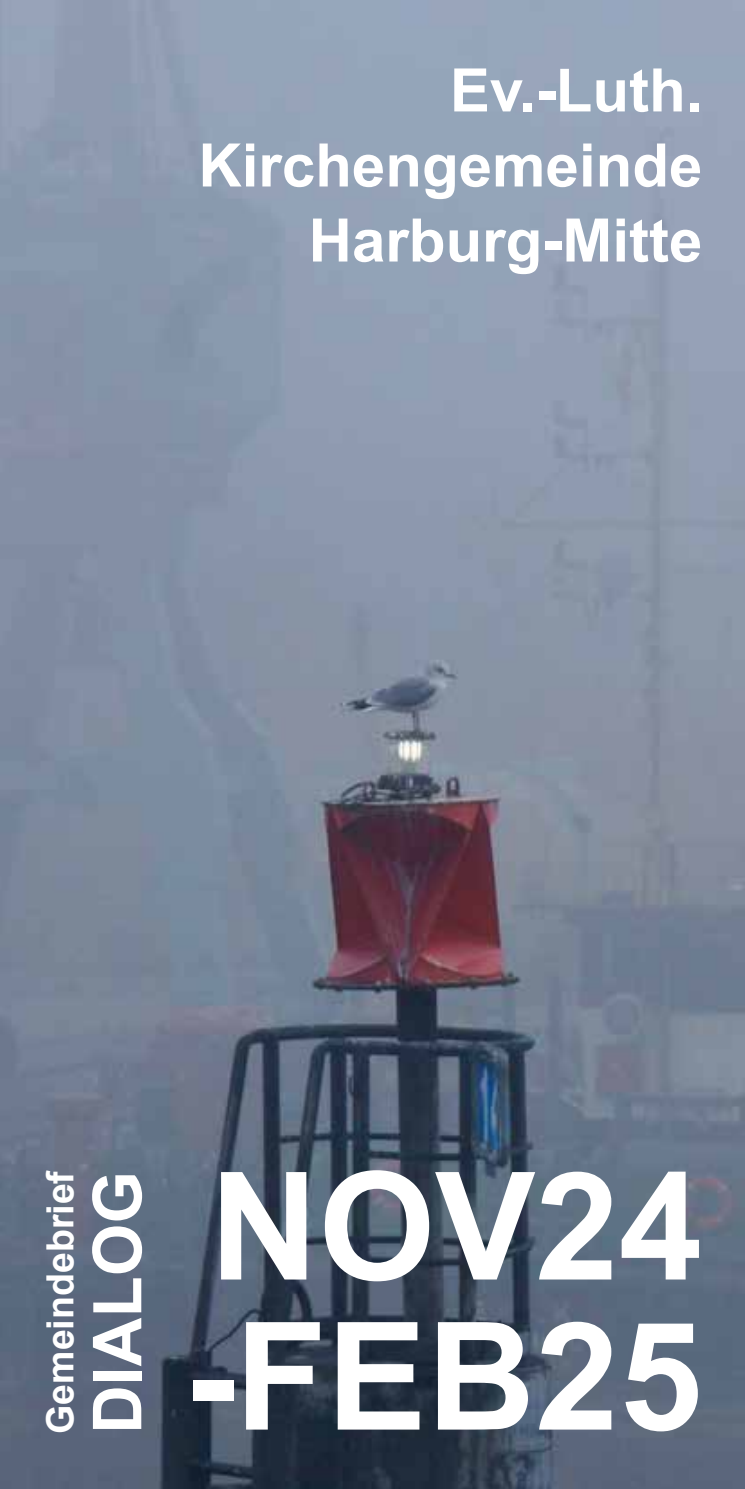
<style>
.page{position:relative;width:745px;height:1489px;background:#fff}
.page>*{position:absolute;margin:0;border:0;box-sizing:border-box;transform-origin:0 0}
.t1{font:700 150px "Arial";color:#fff}
.t2{font:700 67.5px "Arial";color:#fff}
.t3{font:700 60px/75px "Arial";color:#fff;text-align:right}
.t4{font:700 37.5px "Arial";color:#fff}
</style>
<div class="page">
<img style="left:0;top:0;width:744px;height:1488px">
<p class="t3" style="left:198px;top:53px;width:505px">Ev.-Luth.<br>Kirchengemeinde<br>Harburg-Mitte</p>
<p class="t4" style="left:34px;top:1433px;width:265px;rotate:-90deg">Gemeindebrief</p>
<p class="t2" style="left:70px;top:1433px;width:264px;rotate:-90deg">DIALOG</p>
<h1 class="t1" style="left:210px;top:1120px;width:493px">NOV24</h1>
<h1 class="t1" style="left:185px;top:1270px;width:518px">-FEB25</h1>
</div>
